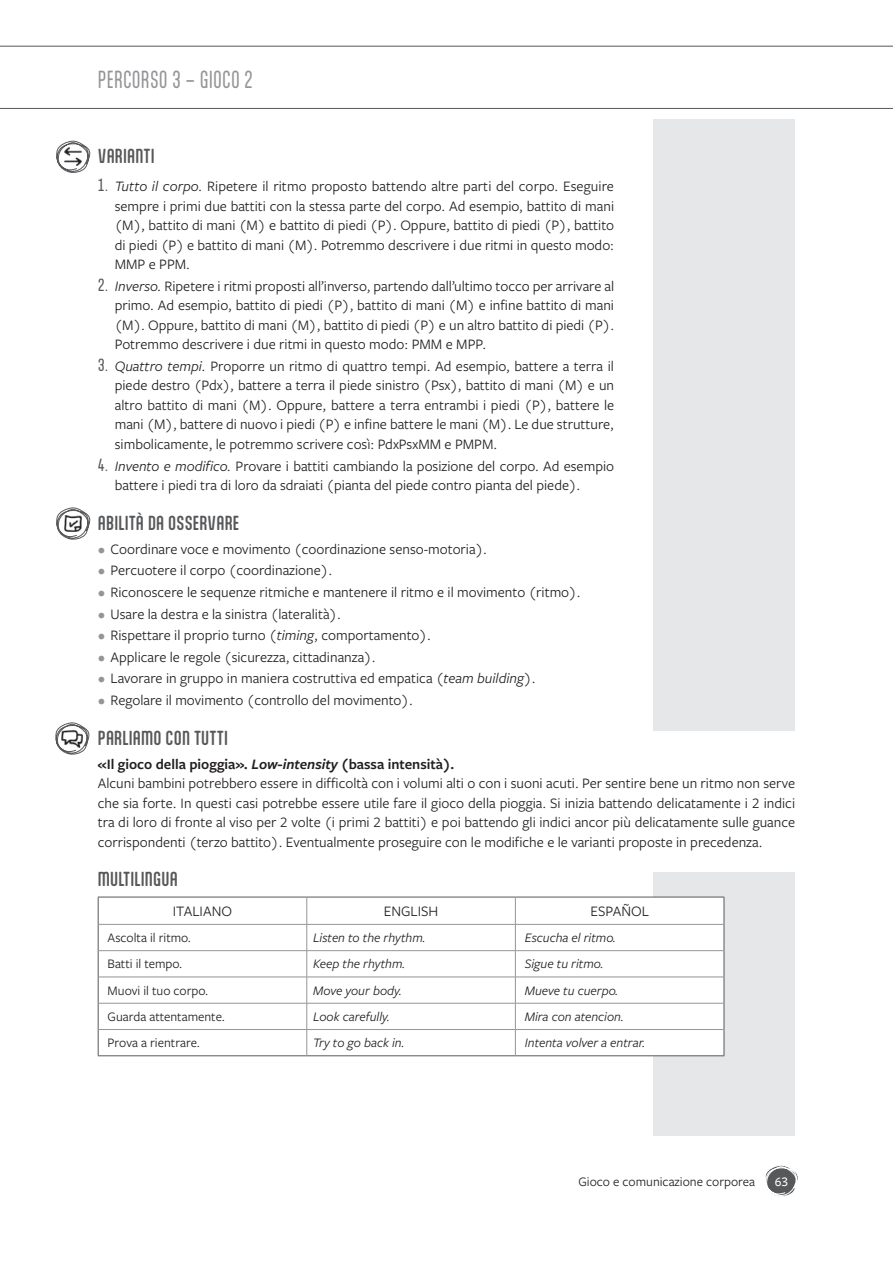
<style>
.page{position:relative;width:893px;height:1263px;background:#fff}
.page>*{position:absolute;margin:0;border:0;box-sizing:border-box;transform-origin:0 0}
.t1{font:21px "Aptly";letter-spacing:.01em;color:#939598;scale:.9 1}
.t2{font:500 17.25px "Aptly";letter-spacing:.01em;color:#57585a}
.t3{font:15px/19.5px "Freight Sans Pro";color:#231f20;text-align:justify}
.t4{font:italic 13.5px "Freight Sans Pro";color:#231f20}
.t5{font:13.5px "Freight Sans Pro";color:#231f20}
.t6{font:500 13.5px "Freight Sans Pro";color:#fff}
.s1{font-family:"Aptly";color:#57585a}
.s2{font-style:italic}
.s3{color:#939598}
.s4{font-weight:600}
.s5{font-weight:600;font-style:italic}
</style>
<div class="page">
<svg style="left:765px;top:1165px;width:33px;height:32px"></svg>
<div style="left:654px;top:119px;width:141px;height:611px;background:#e6e7e9"></div>
<div style="left:654px;top:872px;width:141px;height:263px;background:#e6e7e9"></div>
<svg style="left:99px;top:898px;width:625px;height:157px"></svg>
<hr style="left:98px;top:897px;width:209px;height:1px;background:#57585a">
<hr style="left:307px;top:897px;width:208px;height:1px;background:#57585a">
<hr style="left:515px;top:897px;width:209px;height:1px;background:#57585a">
<svg style="left:98px;top:897px;width:1px;height:158px"></svg>
<svg style="left:724px;top:897px;width:1px;height:158px"></svg>
<hr style="left:98px;top:1055px;width:209px;height:1px;background:#57585a">
<hr style="left:307px;top:1055px;width:208px;height:1px;background:#57585a">
<hr style="left:515px;top:1055px;width:209px;height:1px;background:#57585a">
<hr style="left:99px;top:924px;width:208px;height:1px;background:#939598">
<hr style="left:307px;top:924px;width:208px;height:1px;background:#939598">
<hr style="left:515px;top:924px;width:209px;height:1px;background:#939598">
<hr style="left:99px;top:950px;width:208px;height:1px;background:#939598">
<hr style="left:307px;top:950px;width:208px;height:1px;background:#939598">
<hr style="left:515px;top:950px;width:209px;height:1px;background:#939598">
<hr style="left:99px;top:977px;width:208px;height:1px;background:#939598">
<hr style="left:307px;top:977px;width:208px;height:1px;background:#939598">
<hr style="left:515px;top:977px;width:209px;height:1px;background:#939598">
<hr style="left:99px;top:1003px;width:208px;height:1px;background:#939598">
<hr style="left:307px;top:1003px;width:208px;height:1px;background:#939598">
<hr style="left:515px;top:1003px;width:209px;height:1px;background:#939598">
<hr style="left:99px;top:1029px;width:208px;height:1px;background:#939598">
<hr style="left:307px;top:1029px;width:208px;height:1px;background:#939598">
<svg style="left:307px;top:897px;width:1px;height:158px"></svg>
<hr style="left:515px;top:1029px;width:209px;height:1px;background:#939598">
<svg style="left:515px;top:897px;width:1px;height:158px"></svg>
<svg style="left:56px;top:141px;width:35px;height:32px"></svg>
<svg style="left:56px;top:507px;width:35px;height:33px"></svg>
<svg style="left:55px;top:722px;width:35px;height:33px"></svg>
<svg style="left:0;top:46px;width:893px;height:63px"></svg>
<h1 class="t1" style="left:98px;top:66px;width:174px">PERCORSO 3 – GIOCO 2</h1>
<p class="t2" style="left:98px;top:145px;width:58px">VARIANTI</p>
<p class="t3" style="left:115px;top:176px;width:501px;text-indent:-17px"><span class="s1">1.</span> <span class="s2">Tutto il corpo.</span> Ripetere il ritmo proposto battendo altre parti del corpo. Eseguire sempre i primi due battiti con la stessa parte del corpo. Ad esempio, battito di mani (M), battito di mani (M) e battito di piedi (P). Oppure, battito di piedi (P), battito di piedi (P) e battito di mani (M). Potremmo descrivere i due ritmi in questo modo:<br>MMP e PPM.</p>
<p class="t3" style="left:115px;top:276px;width:501px;text-indent:-17px"><span class="s1">2.</span> <span class="s2">Inverso.</span> Ripetere i ritmi proposti all’inverso, partendo dall’ultimo tocco per arrivare al primo. Ad esempio, battito di piedi (P), battito di mani (M) e infine battito di mani (M). Oppure, battito di mani (M), battito di piedi (P) e un altro battito di piedi (P).<br>Potremmo descrivere i due ritmi in questo modo: PMM e MPP.</p>
<p class="t3" style="left:115px;top:356px;width:501px;text-indent:-17px"><span class="s1">3.</span> <span class="s2">Quattro tempi.</span> Proporre un ritmo di quattro tempi. Ad esempio, battere a terra il piede destro (Pdx), battere a terra il piede sinistro (Psx), battito di mani (M) e un altro battito di mani (M). Oppure, battere a terra entrambi i piedi (P), battere le mani (M), battere di nuovo i piedi (P) e infine battere le mani (M). Le due strutture, simbolicamente, le potremmo scrivere così: PdxPsxMM e PMPM.</p>
<p class="t3" style="left:115px;top:455px;width:501px;text-indent:-17px"><span class="s1">4.</span> <span class="s2">Invento e modifico.</span> Provare i battiti cambiando la posizione del corpo. Ad esempio battere i piedi tra di loro da sdraiati (pianta del piede contro pianta del piede).</p>
<p class="t2" style="left:98px;top:512px;width:143px">ABILITÀ DA OSSERVARE</p>
<p class="t3" style="left:98px;top:538px;width:391px"><span class="s3">•</span> Coordinare voce e movimento (coordinazione senso-motoria).</p>
<p class="t3" style="left:98px;top:560px;width:236px"><span class="s3">•</span> Percuotere il corpo (coordinazione).</p>
<p class="t3" style="left:98px;top:582px;width:484px"><span class="s3">•</span> Riconoscere le sequenze ritmiche e mantenere il ritmo e il movimento (ritmo).</p>
<p class="t3" style="left:98px;top:603px;width:245px"><span class="s3">•</span> Usare la destra e la sinistra (lateralità).</p>
<p class="t3" style="left:98px;top:625px;width:334px"><span class="s3">•</span> Rispettare il proprio turno (<span class="s2">timing</span>, comportamento).</p>
<p class="t3" style="left:98px;top:646px;width:279px"><span class="s3">•</span> Applicare le regole (sicurezza, cittadinanza).</p>
<p class="t3" style="left:98px;top:668px;width:439px"><span class="s3">•</span> Lavorare in gruppo in maniera costruttiva ed empatica (<span class="s2">team building</span>).</p>
<p class="t3" style="left:98px;top:690px;width:317px"><span class="s3">•</span> Regolare il movimento (controllo del movimento).</p>
<p class="t2" style="left:98px;top:727px;width:132px">PARLIAMO CON TUTTI</p>
<p class="t3" style="left:98px;top:753px;width:699px;text-align:left"><span class="s4">«Il gioco della pioggia»</span><span class="s5">. Low-intensity</span> <span class="s4">(bassa intensità).<br></span>Alcuni bambini potrebbero essere in difficoltà con i volumi alti o con i suoni acuti. Per sentire bene un ritmo non serve che sia forte. In questi casi potrebbe essere utile fare il gioco della pioggia. Si inizia battendo delicatamente i 2 indici tra di loro di fronte al viso per 2 volte (i primi 2 battiti) e poi battendo gli indici ancor più delicatamente sulle guance corrispondenti (terzo battito). Eventualmente proseguire con le modifiche e le varianti proposte in precedenza.</p>
<p class="t2" style="left:98px;top:869px;width:81px">MULTILINGUA</p>
<p class="t3" style="left:173px;top:901px;width:61px">ITALIANO</p>
<p class="t3" style="left:384px;top:901px;width:56px">ENGLISH</p>
<p class="t3" style="left:590px;top:901px;width:60px">ESPAÑOL</p>
<p class="t5" style="left:108px;top:929px;width:85px">Ascolta il ritmo.</p>
<p class="t4" style="left:313px;top:929px;width:114px">Listen to the rhythm.</p>
<p class="t4" style="left:525px;top:929px;width:92px">Escucha el ritmo.</p>
<p class="t5" style="left:108px;top:955px;width:76px">Batti il tempo.</p>
<p class="t4" style="left:313px;top:955px;width:93px">Keep the rhythm.</p>
<p class="t4" style="left:525px;top:955px;width:80px">Sigue tu ritmo.</p>
<p class="t5" style="left:108px;top:981px;width:102px">Muovi il tuo corpo.</p>
<p class="t4" style="left:313px;top:981px;width:90px">Move your body.</p>
<p class="t4" style="left:525px;top:981px;width:95px">Mueve tu cuerpo.</p>
<p class="t5" style="left:108px;top:1007px;width:118px">Guarda attentamente.</p>
<p class="t4" style="left:313px;top:1008px;width:78px">Look carefully.</p>
<p class="t4" style="left:525px;top:1008px;width:100px">Mira con atencion.</p>
<p class="t5" style="left:108px;top:1034px;width:93px">Prova a rientrare.</p>
<p class="t4" style="left:313px;top:1034px;width:93px">Try to go back in.</p>
<p class="t4" style="left:525px;top:1034px;width:122px">Intenta volver a entrar.</p>
<p class="t5" style="left:578px;top:1173px;width:178px">Gioco e comunicazione corporea</p>
<p class="t6" style="left:775px;top:1173px;width:15px">63</p>
</div>
